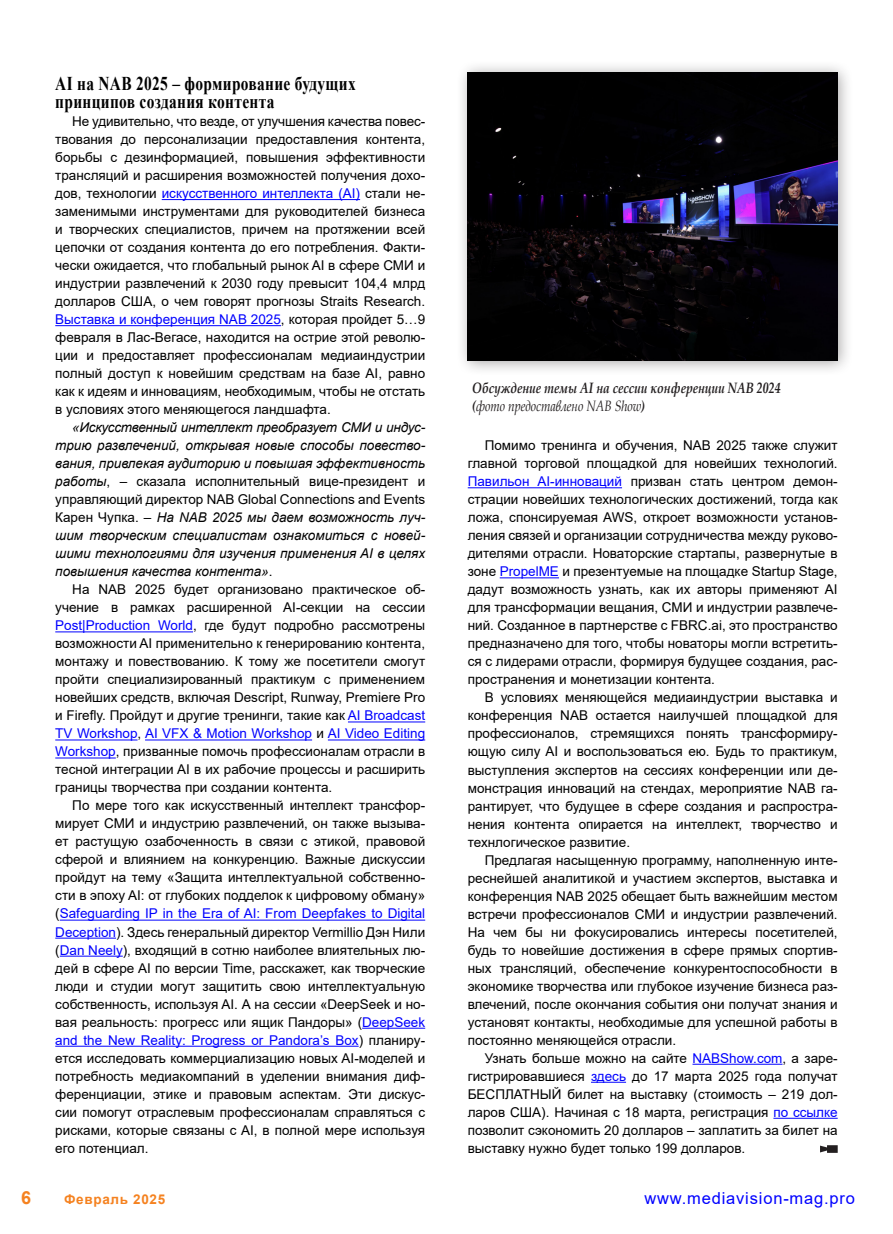
<style>
.page{position:relative;width:893px;height:1234px;background:#fff}
.page>*{position:absolute;margin:0;border:0;box-sizing:border-box;transform-origin:0 0}
.t1{font:700 19.5px/18px "Times New Roman";letter-spacing:.02em;color:#000;scale:.79 1}
.t2{font:700 18px "Arial";color:#f58220}
.t3{font:16.5px "Arial";letter-spacing:.05em;color:#00f}
.t4{font:italic 700 15px/18px "Book Antiqua";color:#231f20;scale:.8 1}
.t5{font:13.5px/18px "Arial";color:#000;text-align:justify}
.t6{font:italic 13.5px/18px "Arial";color:#000;text-align:justify}
.t7{font:700 13.5px "Arial";letter-spacing:.05em;color:#f58220}
.s1{color:#00f}
.s2{font-style:normal}
.s3{font-weight:400}
</style>
<div class="page">
<hr style="left:162px;top:199px;width:198px;height:1px;background:#00f">
<hr style="left:55px;top:325px;width:226px;height:1px;background:#00f">
<hr style="left:55px;top:631px;width:138px;height:1px;background:#00f">
<hr style="left:348px;top:721px;width:77px;height:1px;background:#00f">
<hr style="left:55px;top:739px;width:83px;height:1px;background:#00f">
<hr style="left:145px;top:739px;width:167px;height:1px;background:#00f">
<hr style="left:328px;top:739px;width:97px;height:1px;background:#00f">
<hr style="left:55px;top:757px;width:61px;height:1px;background:#00f">
<hr style="left:60px;top:919px;width:365px;height:1px;background:#00f">
<hr style="left:55px;top:937px;width:61px;height:1px;background:#00f">
<hr style="left:60px;top:955px;width:63px;height:1px;background:#00f">
<hr style="left:362px;top:1027px;width:63px;height:1px;background:#00f">
<hr style="left:55px;top:1045px;width:304px;height:1px;background:#00f">
<hr style="left:468px;top:487px;width:154px;height:1px;background:#00f">
<hr style="left:500px;top:577px;width:59px;height:1px;background:#00f">
<hr style="left:692px;top:1063px;width:90px;height:1px;background:#00f">
<hr style="left:591px;top:1081px;width:35px;height:1px;background:#00f">
<hr style="left:773px;top:1117px;width:65px;height:1px;background:#00f">
<div style="left:456px;top:60px;width:397px;height:316px;background:#231f20;opacity:.4"></div>
<img style="left:468px;top:72px;width:369px;height:288px">
<svg style="left:820px;top:1145px;width:18px;height:7px"></svg>
<h1 class="t1" style="left:55px;top:74px;width:382px">AI на NAB 2025 – формирование будущих принципов создания контента</h1>
<p class="t5" style="left:55px;top:112px;width:371px;text-indent:17px">Не удивительно, что везде, от улучшения качества повес&shy;твования до персонализации предоставления контента, борьбы с дезинформацией, повышения эффективности трансляций и расширения возможностей получения дохо&shy;дов, технологии <span class="s1">искусственного интеллекта (AI)</span> стали не&shy;заменимыми инструментами для руководителей бизнеса и творческих специалистов, причем на протяжении всей цепочки от создания контента до его потребления. Факти&shy;чески ожидается, что глобальный рынок AI в сфере СМИ и индустрии развлечений к 2030 году превысит 104,4 млрд долларов США, о чем говорят прогнозы Straits Research.<br><span class="s1">Выставка и конференция NAB 2025</span>, которая пройдет 5…9 февраля в Лас-Вегасе, находится на острие этой револю&shy;ции и предоставляет профессионалам медиаиндустрии полный доступ к новейшим средствам на базе AI, равно как к идеям и инновациям, необходимым, чтобы не отстать в условиях этого меняющегося ландшафта.</p>
<p class="t6" style="left:55px;top:418px;width:371px;text-indent:17px">«Искусственный интеллект преобразует СМИ и индус&shy;трию развлечений, открывая новые способы повество&shy;вания, привлекая аудиторию и повышая эффективность работы<span class="s2">, – сказала исполнительный вице-президент и управляющий директор NAB Global Connections and Events Карен Чупка. –</span> На NAB 2025 мы даем возможность луч&shy;шим творческим специалистам ознакомиться с новей&shy;шими технологиями для изучения применения AI в целях повышения качества контента»<span class="s2">.</span></p>
<p class="t5" style="left:55px;top:580px;width:371px;text-indent:17px">На NAB 2025 будет организовано практическое об&shy;учение в рамках расширенной AI-секции на сессии <span class="s1">Post|Production World</span>, где будут подробно рассмотрены возможности AI применительно к генерированию контента, монтажу и повествованию. К тому же посетители смогут пройти специализированный практикум с применением новейших средств, включая Descript, Runway, Premiere Pro и Firefly. Пройдут и другие тренинги, такие как <span class="s1">AI Broadcast TV Workshop</span>, <span class="s1">AI VFX &amp; Motion Workshop</span> и <span class="s1">AI Video Editing Workshop</span>, призванные помочь профессионалам отрасли в тесной интеграции AI в их рабочие процессы и расширить границы творчества при создании контента.</p>
<p class="t5" style="left:55px;top:796px;width:371px;text-indent:17px">По мере того как искусственный интеллект трансфор&shy;мирует СМИ и индустрию развлечений, он также вызыва&shy;ет растущую озабоченность в связи с этикой, правовой сферой и влиянием на конкуренцию. Важные дискуссии пройдут на тему «Защита интеллектуальной собственно&shy;сти в эпоху AI: от глубоких подделок к цифровому обману» (<span class="s1">Safeguarding IP in the Era of AI: From Deepfakes to Digital Deception</span>). Здесь генеральный директор Vermillio Дэн Нили (<span class="s1">Dan Neely</span>), входящий в сотню наиболее влиятельных лю&shy;дей в сфере AI по версии Time, расскажет, как творческие люди и студии могут защитить свою интеллектуальную собственность, используя AI. А на сессии «DeepSeek и но&shy;вая реальность: прогресс или ящик Пандоры» (<span class="s1">DeepSeek and the New Reality: Progress or Pandora’s Box</span>) планиру&shy;ется исследовать коммерциализацию новых AI-моделей и потребность медиакомпаний в уделении внимания диф&shy;ференциации, этике и правовым аспектам. Эти дискус&shy;сии помогут отраслевым профессионалам справляться с рисками, которые связаны с AI, в полной мере используя его потенциал.</p>
<p class="t4" style="left:472px;top:378px;width:388px">Обсуждение темы AI на сессии конференции NAB 2024 (<span class="s3">фото предоставлено NAB Show</span>)</p>
<p class="t5" style="left:468px;top:436px;width:371px;text-indent:17px">Помимо тренинга и обучения, NAB 2025 также служит главной торговой площадкой для новейших технологий.<br><span class="s1">Павильон AI-инноваций</span> призван стать центром демон&shy;страции новейших технологических достижений, тогда как ложа, спонсируемая AWS, откроет возможности установ&shy;ления связей и организации сотрудничества между руково&shy;дителями отрасли. Новаторские стартапы, развернутые в зоне <span class="s1">PropelME</span> и презентуемые на площадке Startup Stage, дадут возможность узнать, как их авторы применяют AI для трансформации вещания, СМИ и индустрии развлече&shy;ний. Созданное в партнерстве с FBRC.ai, это пространство предназначено для того, чтобы новаторы могли встретить&shy;ся с лидерами отрасли, формируя будущее создания, рас&shy;пространения и монетизации контента.</p>
<p class="t5" style="left:468px;top:688px;width:371px;text-indent:17px">В условиях меняющейся медиаиндустрии выставка и конференция NAB остается наилучшей площадкой для профессионалов, стремящихся понять трансформиру&shy;ющую силу AI и воспользоваться ею. Будь то практикум, выступления экспертов на сессиях конференции или де&shy;монстрация инноваций на стендах, мероприятие NAB га&shy;рантирует, что будущее в сфере создания и распростра&shy;нения контента опирается на интеллект, творчество и технлогическое развитие.</p>
<p class="t5" style="left:468px;top:850px;width:371px;text-indent:17px">Предлагая насыщенную программу, наполненную инте&shy;реснейшей аналитикой и участием экспертов, выставка и конференция NAB 2025 обещает быть важнейшим местом встречи профессионалов СМИ и индустрии развлечений.<br>На чем бы ни фокусировались интересы посетителей, будь то новейшие достижения в сфере прямых спортив&shy;ных трансляций, обеспечение конкурентоспособности в экономике творчества или глубокое изучение бизнеса раз&shy;влечений, после окончания события они получат знания и установят контакты, необходимые для успешной работы в постоянно меняющейся отрасли.</p>
<p class="t5" style="left:468px;top:1048px;width:371px;text-indent:17px">Узнать больше можно на сайте <span class="s1">NABShow.com</span>, а заре&shy;гистрировавшиеся <span class="s1">здесь</span> до 17 марта 2025 года получат БЕСПЛАТНЫЙ билет на выставку (стоимость – 219 дол&shy;ларов США). Начиная с 18 марта, регистрация <span class="s1">по ссылке </span>позволит сэкономить 20 долларов – заплатить за билет на выставку нужно будет только 199 долларов.</p>
<h2 class="t2" style="left:21px;top:1184px;width:12px">6</h2>
<p class="t7" style="left:64px;top:1189px;width:103px">Февраль 2025</p>
<p class="t3" style="left:644px;top:1186px;width:212px">www.mediavision-mag.pro</p>
</div>
